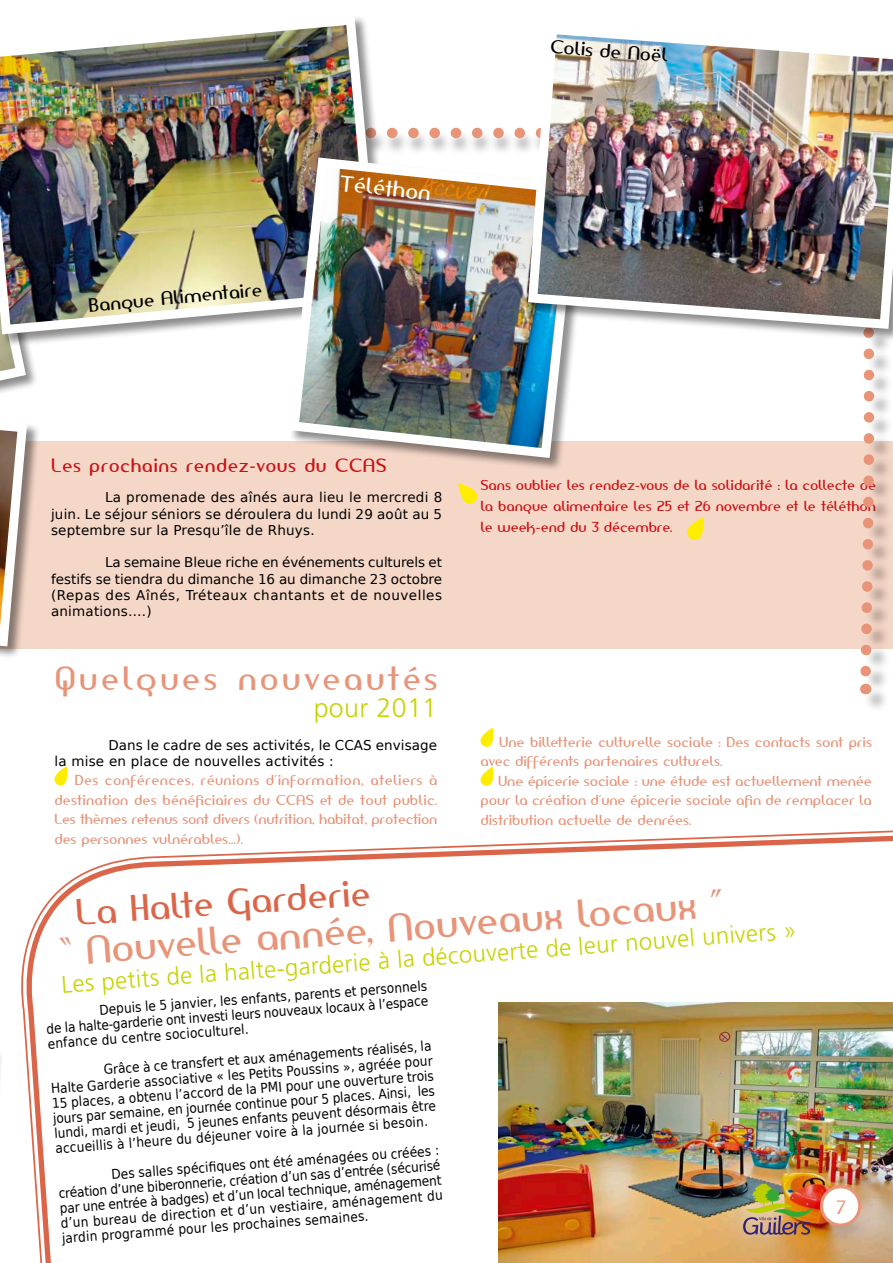
<style>
.page{position:relative;width:893px;height:1263px;background:#fff}
.page>*{position:absolute;margin:0;border:0;box-sizing:border-box;transform-origin:0 0}
.t1{font:37.5px "Amerika Sans";color:#e79479}
.t2{font:34.5px "Amerika Sans";color:#db6549}
.t3{font:31.5px "Amerika Sans";letter-spacing:.11em;color:#e79479}
.t4{font:300 26.7px "Frutiger";letter-spacing:.015em;color:#c6d300}
.t5{font:300 24px "Frutiger";color:#c6d300}
.t6{font:21px "Amerika Sans";color:#fff}
.t7{font:18px "Amerika Sans";letter-spacing:.05em;color:#cb1012}
.t8{font:18px "Amerika Sans";color:#000}
.t9{font:18px "Amerika Sans";color:#e79479}
.t10{font:13.5px/15px "Bitstream Vera Sans";letter-spacing:.015em;color:#000;text-align:justify;scale:.9 1}
.t11{font:13.5px/19.5px "Amerika Sans";letter-spacing:.015em;color:#e79479;text-align:justify}
.t12{font:13.5px/16.2px "Bitstream Vera Sans";letter-spacing:.015em;color:#000;text-align:justify}
.t13{font:13.5px/21px "Amerika Sans";letter-spacing:.015em;color:#cb1012;text-align:justify}
</style>
<div class="page">
<svg style="left:21px;top:832px;width:872px;height:431px"></svg>
<img style="left:499px;top:1002px;width:394px;height:261px">
<div style="left:821px;top:1187px;width:39px;height:38px;background:#fff;border-radius:50%"></div>
<div style="left:820px;top:1185px;width:41px;height:41px;border:3px solid #e79479;border-radius:50%"></div>
<img style="left:743px;top:1183px;width:70px;height:52px">
<div style="left:0;top:128px;width:893px;height:586px;background:#000;opacity:.36"></div>
<svg style="left:394px;top:128px;width:129px;height:10px"></svg>
<svg style="left:678px;top:342px;width:198px;height:352px"></svg>
<svg style="left:54px;top:766px;width:14px;height:20px"></svg>
<div style="left:0;top:394px;width:40px;height:265px;background:#000;opacity:.45"></div>
<svg style="left:0;top:347px;width:63px;height:304px"></svg>
<div style="left:0;top:15px;width:394px;height:332px;background:#000;opacity:.45"></div>
<img style="left:0;top:15px;width:385px;height:324px">
<div style="left:289px;top:157px;width:303px;height:314px;background:#000;opacity:.45"></div>
<img style="left:284px;top:152px;width:300px;height:311px">
<div style="left:527px;top:24px;width:366px;height:318px;background:#000;opacity:.45"></div>
<img style="left:523px;top:24px;width:370px;height:310px">
<svg style="left:480px;top:728px;width:14px;height:19px"></svg>
<svg style="left:480px;top:767px;width:14px;height:19px"></svg>
<h3 class="t8" style="left:88px;top:293px;width:175px;rotate:-5deg">Banque Alimentaire</h3>
<h3 class="t6" style="left:341px;top:170px;width:92px;rotate:6deg">Téléthon</h3>
<h3 class="t8" style="left:551px;top:35px;width:119px;rotate:4deg">Colis de Noël</h3>
<h3 class="t7" style="left:51px;top:454px;width:337px">Les prochains rendez-vous du CCAS</h3>
<p class="t12" style="left:51px;top:490px;width:393px;text-indent:54px">La promenade des aînés aura lieu le mercredi 8 juin. Le séjour séniors se déroulera du lundi 29 août au 5 septembre sur la Presqu’île de Rhuys.</p>
<p class="t12" style="left:51px;top:554px;width:393px;text-indent:54px">La semaine Bleue riche en événements culturels et festifs se tiendra du dimanche 16 au dimanche 23 octobre (Repas des Aînés, Tréteaux chantants et de nouvelles animations….)</p>
<h3 class="t3" style="left:54px;top:659px;width:384px">Quelques nouveautés</h3>
<h3 class="t4" style="left:314px;top:693px;width:125px">pour 2011</h3>
<p class="t12" style="left:54px;top:737px;width:384px;text-indent:54px">Dans le cadre de ses activités, le CCAS envisage la mise en place de nouvelles activités :</p>
<p class="t11" style="left:54px;top:771px;width:384px;text-indent:20px">Des conférences, réunions d’information, ateliers à destination des bénéficiaires du CCAS et de tout public.<br>Les thèmes retenus sont divers (nutrition, habitat, protection des personnes vulnérables…).</p>
<p class="t13" style="left:480px;top:475px;width:397px">Sans oublier les rendez-vous de la solidarité : la collecte de la banque alimentaire les 25 et 26 novembre et le téléthon le week-end du 3 décembre.</p>
<p class="t11" style="left:480px;top:732px;width:393px;text-indent:19px">Une billetterie culturelle sociale : Des contacts sont pris avec différents partenaires culturels.</p>
<p class="t11" style="left:480px;top:771px;width:392px;text-indent:18px">Une épicerie sociale : une étude est actuellement menée pour la création d’une épicerie sociale afin de remplacer la distribution actuelle de denrées.</p>
<h2 class="t2" style="left:74px;top:891px;width:296px;rotate:-4deg">La Halte Garderie</h2>
<h1 class="t1" style="left:58px;top:927px;width:666px;rotate:-4deg">“ Nouvelle année, Nouveaux locaux ”</h1>
<h3 class="t5" style="left:61px;top:969px;width:738px;rotate:-4deg">Les petits de la halte-garderie à la découverte de leur nouvel univers »</h3>
<p class="t10" style="left:45px;top:1005px;width:427px;text-indent:54px;rotate:-4deg">Depuis le 5 janvier, les enfants, parents et personnels de la halte-garderie ont investi leurs nouveaux locaux à l’espace enfance du centre socioculturel.</p>
<p class="t10" style="left:49px;top:1065px;width:427px;text-indent:54px;rotate:-4deg">Grâce à ce transfert et aux aménagements réalisés, la Halte Garderie associative « les Petits Poussins », agréée pour 15 places, a obtenu l’accord de la PMI pour une ouverture trois jours par semaine, en journée continue pour 5 places. Ainsi, les lundi, mardi et jeudi, 5 jeunes enfants peuvent désormais être accueillis à l’heure du déjeuner voire à la journée si besoin.</p>
<p class="t10" style="left:57px;top:1170px;width:427px;text-indent:54px;rotate:-4deg">Des salles spécifi ques ont été aménagées ou créées : création d’une biberonnerie, création d’un sas d’entrée (sécurisé par une entrée à badges) et d’un local technique, aménagement d’un bureau de direction et d’un vestiaire, aménagement du jardin programmé pour les prochaines semaines.</p>
<h3 class="t9" style="left:836px;top:1196px;width:11px">7</h3>
</div>
